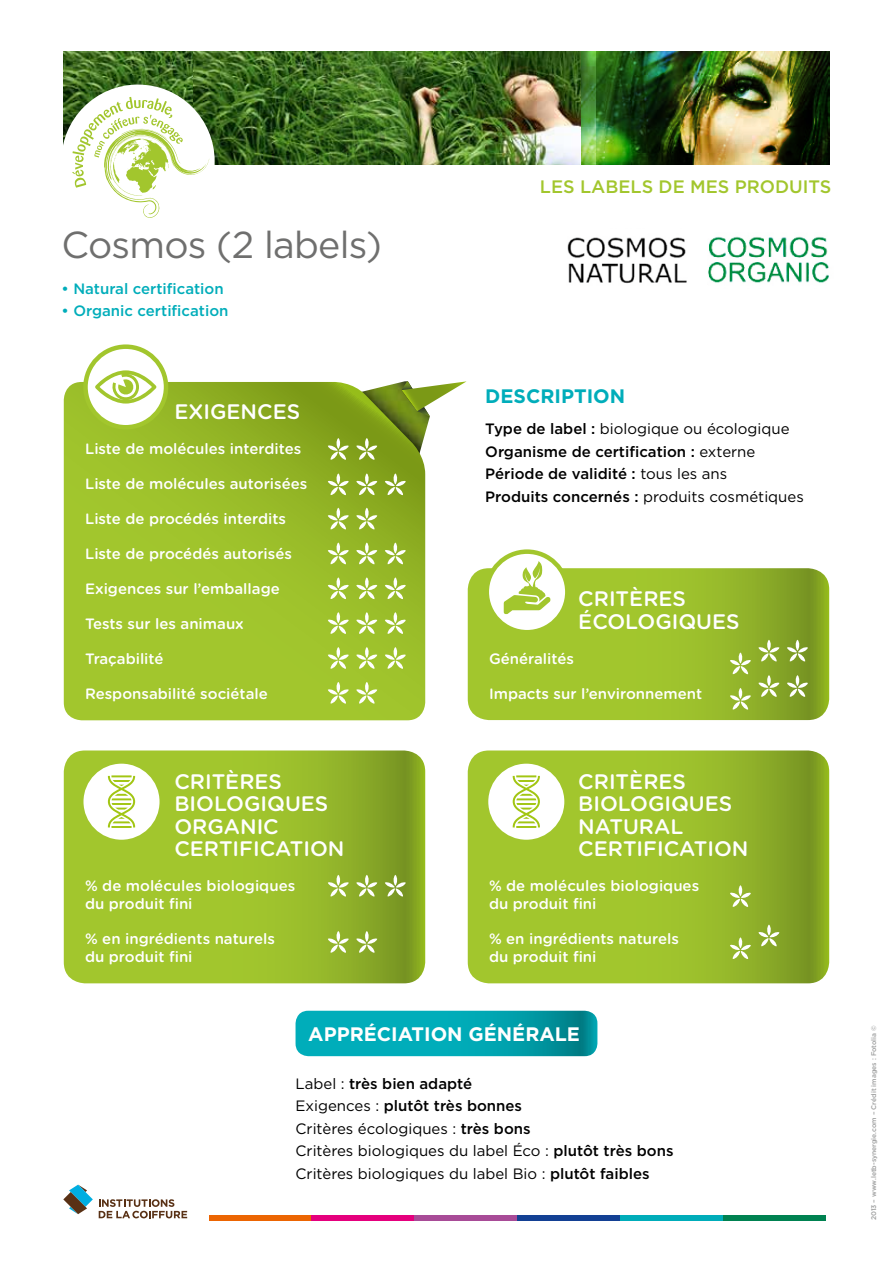
<style>
.page{position:relative;width:893px;height:1263px;background:#fff}
.page>*{position:absolute;margin:0;border:0;box-sizing:border-box;transform-origin:0 0}
.t1{font:37.5px "Gotham";letter-spacing:-.02em;color:#6f6f6e}
.t2{font:500 21px/22.5px "Gotham Rounded";color:#fff}
.t3{font:700 19.5px "Gotham";color:#fff}
.t4{font:700 19.5px "Gotham";color:#00adba}
.t5{font:500 18px "Gotham";color:#a2c62d}
.t6{font:500 15px/18px "Gotham Rounded";color:#fff}
.t7{font:15px/22.5px "Gotham";color:#000}
.t8{font:500 15px/22.5px "Gotham";color:#000}
.t9{font:500 15px "Gotham";color:#00adba}
.t10{font:500 6.75px "Gotham";color:#9c9d9d}
.s1{font-weight:400}
.s2{font-weight:500}
</style>
<div class="page">
<img style="left:64px;top:51px;width:130px;height:88px">
<img style="left:194px;top:51px;width:85px;height:114px">
<img style="left:279px;top:51px;width:302px;height:114px">
<img style="left:581px;top:51px;width:248px;height:114px">
<div style="left:61px;top:85px;width:154px;height:153px;background:#fff;border-radius:50%"></div>
<svg style="left:72px;top:97px;width:137px;height:121px"></svg>
<svg style="left:99px;top:1199px;width:88px;height:19px"></svg>
<svg style="left:63px;top:1184px;width:30px;height:30px"></svg>
<div style="left:209px;top:1215px;width:103px;height:5px;background:#ec6502"></div>
<div style="left:312px;top:1215px;width:102px;height:5px;background:#e5007d"></div>
<div style="left:414px;top:1215px;width:103px;height:5px;background:#a84b97"></div>
<div style="left:517px;top:1215px;width:103px;height:5px;background:#134094"></div>
<div style="left:620px;top:1215px;width:103px;height:5px;background:#00adba"></div>
<div style="left:723px;top:1215px;width:102px;height:5px;background:#008251"></div>
<svg style="left:296px;top:1011px;width:301px;height:45px;background:#01a4b0"></svg>
<svg style="left:64px;top:750px;width:361px;height:233px;background:#99bc2c"></svg>
<svg style="left:468px;top:750px;width:361px;height:233px;background:#99bc2c"></svg>
<img style="left:425px;top:416px;width:5px;height:18px">
<svg style="left:402px;top:381px;width:64px;height:35px"></svg>
<svg style="left:64px;top:382px;width:361px;height:338px;background:#99bc29"></svg>
<svg style="left:85px;top:347px;width:81px;height:80px"></svg>
<svg style="left:95px;top:370px;width:61px;height:34px"></svg>
<div style="left:83px;top:344px;width:85px;height:85px;border:4px solid #a2c62d;border-radius:50%"></div>
<svg style="left:328px;top:438px;width:21px;height:22px"></svg>
<svg style="left:356px;top:438px;width:21px;height:22px"></svg>
<svg style="left:328px;top:473px;width:21px;height:22px"></svg>
<svg style="left:356px;top:473px;width:21px;height:22px"></svg>
<svg style="left:385px;top:473px;width:21px;height:22px"></svg>
<svg style="left:328px;top:508px;width:21px;height:21px"></svg>
<svg style="left:356px;top:508px;width:21px;height:21px"></svg>
<svg style="left:328px;top:542px;width:21px;height:22px"></svg>
<svg style="left:356px;top:542px;width:21px;height:22px"></svg>
<svg style="left:385px;top:542px;width:21px;height:22px"></svg>
<svg style="left:328px;top:577px;width:21px;height:22px"></svg>
<svg style="left:356px;top:577px;width:21px;height:22px"></svg>
<svg style="left:328px;top:612px;width:21px;height:22px"></svg>
<svg style="left:356px;top:612px;width:21px;height:22px"></svg>
<svg style="left:385px;top:612px;width:21px;height:22px"></svg>
<svg style="left:328px;top:647px;width:21px;height:22px"></svg>
<svg style="left:356px;top:647px;width:21px;height:22px"></svg>
<svg style="left:385px;top:647px;width:21px;height:22px"></svg>
<svg style="left:328px;top:682px;width:21px;height:22px"></svg>
<svg style="left:468px;top:568px;width:361px;height:152px;background:#9abd2c"></svg>
<div style="left:83px;top:764px;width:77px;height:76px;background:#fff;border-radius:50%"></div>
<svg style="left:108px;top:775px;width:27px;height:52px"></svg>
<div style="left:488px;top:764px;width:76px;height:76px;background:#fff;border-radius:50%"></div>
<svg style="left:513px;top:775px;width:27px;height:52px"></svg>
<svg style="left:487px;top:552px;width:80px;height:80px"></svg>
<svg style="left:503px;top:561px;width:48px;height:53px"></svg>
<div style="left:484px;top:549px;width:86px;height:85px;border:4px solid #a2c62d;border-radius:50%"></div>
<svg style="left:730px;top:652px;width:21px;height:22px"></svg>
<svg style="left:758px;top:640px;width:21px;height:21px"></svg>
<svg style="left:730px;top:688px;width:21px;height:22px"></svg>
<svg style="left:758px;top:675px;width:21px;height:22px"></svg>
<svg style="left:787px;top:675px;width:21px;height:22px"></svg>
<svg style="left:328px;top:875px;width:21px;height:21px"></svg>
<svg style="left:356px;top:875px;width:21px;height:21px"></svg>
<svg style="left:328px;top:931px;width:21px;height:22px"></svg>
<svg style="left:356px;top:931px;width:21px;height:22px"></svg>
<svg style="left:385px;top:875px;width:21px;height:21px"></svg>
<svg style="left:730px;top:885px;width:21px;height:22px"></svg>
<svg style="left:730px;top:937px;width:21px;height:22px"></svg>
<svg style="left:758px;top:924px;width:21px;height:22px"></svg>
<img style="left:567px;top:237px;width:120px;height:47px">
<svg style="left:385px;top:577px;width:21px;height:22px"></svg>
<svg style="left:356px;top:682px;width:21px;height:22px"></svg>
<svg style="left:787px;top:640px;width:21px;height:21px"></svg>
<img style="left:708px;top:236px;width:121px;height:47px">
<h1 class="t1" style="left:61px;top:221px;width:322px">Cosmos (2 labels)</h1>
<p class="t9" style="left:61px;top:279px;width:164px">• Natural certification</p>
<p class="t9" style="left:61px;top:301px;width:168px">• Organic certification</p>
<h2 class="t2" style="left:174px;top:399px;width:127px">EXIGENCES</h2>
<p class="t6" style="left:85px;top:439px;width:218px">Liste de molécules interdites</p>
<p class="t6" style="left:85px;top:474px;width:224px">Liste de molécules autorisées</p>
<p class="t6" style="left:85px;top:509px;width:203px">Liste de procédés interdits</p>
<p class="t6" style="left:85px;top:544px;width:208px">Liste de procédés autorisés</p>
<p class="t6" style="left:85px;top:579px;width:196px">Exigences sur l’emballage</p>
<p class="t6" style="left:85px;top:614px;width:160px">Tests sur les animaux</p>
<p class="t6" style="left:85px;top:649px;width:80px">Traçabilité</p>
<p class="t6" style="left:85px;top:684px;width:184px">Responsabilité sociétale</p>
<h2 class="t2" style="left:174px;top:769px;width:172px">CRITÈRES<br>BIOLOGIQUES<br>ORGANIC<br>CERTIFICATION</h2>
<p class="t6" style="left:85px;top:876px;width:212px">% de molécules biologiques du produit fini</p>
<p class="t6" style="left:85px;top:929px;width:191px">% en ingrédients naturels du produit fini</p>
<p class="t5" style="left:540px;top:175px;width:293px">LES LABELS DE MES PRODUITS</p>
<h3 class="t4" style="left:485px;top:383px;width:142px">DESCRIPTION</h3>
<p class="t8" style="left:485px;top:417px;width:320px">Type de label : <span class="s1">biologique ou écologique </span>Organisme de certification : <span class="s1">externe </span>Période de validité : <span class="s1">tous les ans<br></span>Produits concernés : <span class="s1">produits cosmétiques</span></p>
<h2 class="t2" style="left:578px;top:587px;width:163px">CRITÈRES<br>ÉCOLOGIQUES</h2>
<p class="t6" style="left:489px;top:649px;width:86px">Généralités</p>
<p class="t6" style="left:489px;top:684px;width:215px">Impacts sur l’environnement</p>
<h2 class="t2" style="left:578px;top:769px;width:172px">CRITÈRES<br>BIOLOGIQUES<br>NATURAL<br>CERTIFICATION</h2>
<p class="t6" style="left:489px;top:876px;width:212px">% de molécules biologiques du produit fini</p>
<p class="t6" style="left:489px;top:929px;width:191px">% en ingrédients naturels du produit fini</p>
<h3 class="t3" style="left:308px;top:1021px;width:273px">APPRÉCIATION GÉNÉRALE</h3>
<p class="t7" style="left:296px;top:1072px;width:379px">Label : <span class="s2">très bien adapté<br></span>Exigences : <span class="s2">plutôt très bonnes<br></span>Critères écologiques : <span class="s2">très bons<br></span>Critères biologiques du label Éco : <span class="s2">plutôt très bons </span>Critères biologiques du label Bio : <span class="s2">plutôt faibles</span></p>
<p class="t10" style="left:869px;top:1220px;width:197px;rotate:-90deg">2013 – www.letb-synergie.com – Crédit images : Fotolia ©</p>
</div>
